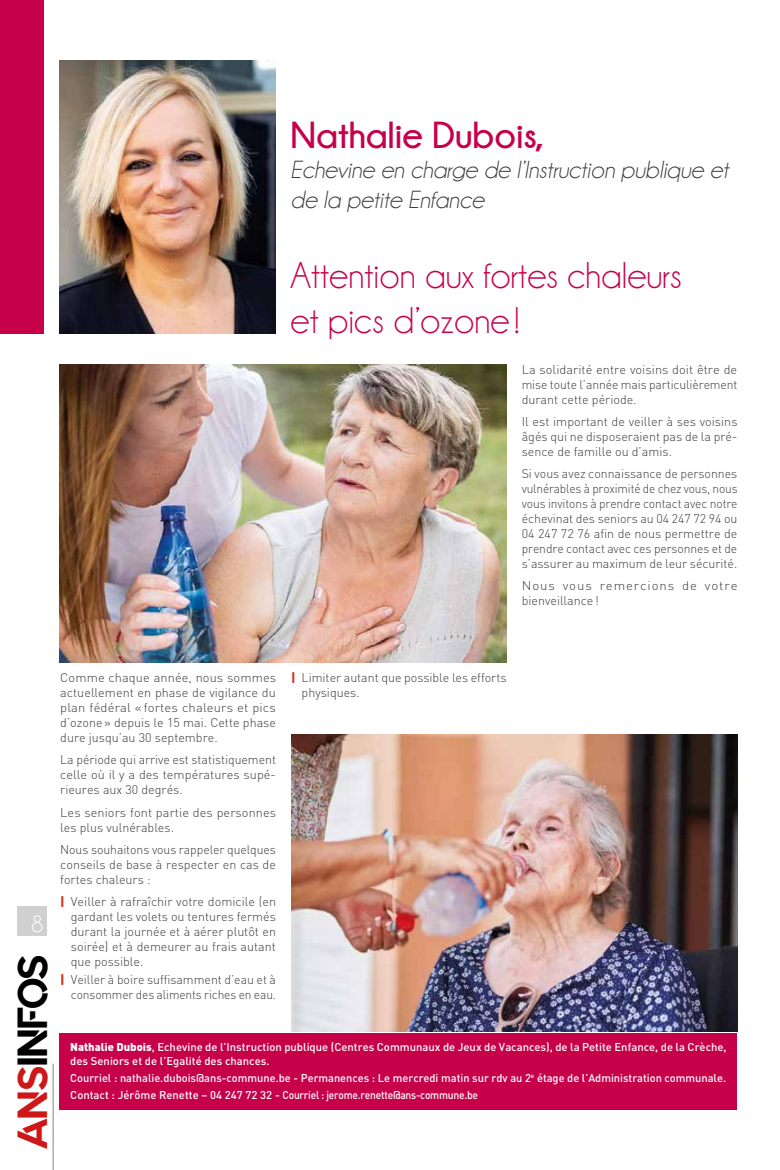
<style>
.page{position:relative;width:780px;height:1170px;background:#fff}
.page>*{position:absolute;margin:0;border:0;box-sizing:border-box;transform-origin:0 0}
.t1{font:41.88px "Quantify";color:#000}
.t2{font:37.5px/45px "Champagne&Limousines";color:#c6014a}
.t3{font:700 37.5px "Champagne&Limousines";color:#c6014a}
.t4{font:italic 25px/30px "Champagne&Limousines";color:#3c3c3b}
.t5{font:23.75px "Champagne&Limousines";color:#fff}
.t6{font:300 12.5px/15px "DIN";color:#3c3c3b;text-align:justify}
.t7{font:300 12.5px/15px "DIN";letter-spacing:.07em;color:#3c3c3b;scale:1.05 1}
.t8{font:500 11.25px/13.5px "DIN";color:#fff}
.s1{color:#cd1719}
.s2{font-weight:900;color:#d23627}
.s3{font-weight:900}
</style>
<div class="page">
<hr style="left:53px;top:1063px;width:1px;height:106px;background:#9d9d9c">
<div style="left:18px;top:905px;width:29px;height:30px;background:#d0d0d0"></div>
<div style="left:0;top:0;width:43px;height:333px;background:#c6014a"></div>
<div style="left:60px;top:1032px;width:677px;height:77px;background:#c6014a"></div>
<img style="left:60px;top:60px;width:215px;height:273px">
<img style="left:60px;top:365px;width:446px;height:297px">
<img style="left:291px;top:734px;width:446px;height:297px">
<h2 class="t3" style="left:290px;top:114px;width:255px">Nathalie Dubois,</h2>
<h3 class="t4" style="left:290px;top:155px;width:439px">Echevine en charge de l’Instruction publique et de la petite Enfance</h3>
<h2 class="t2" style="left:290px;top:253px;width:392px">Attention aux fortes chaleurs et pics d’ozone!</h2>
<p class="t6" style="left:521px;top:361px;width:217px">La solidarité entre voisins doit être de mise toute l’année mais particulièrement durant cette période.</p>
<p class="t6" style="left:521px;top:414px;width:217px">Il est important de veiller à ses voisins âgés qui ne disposeraient pas de la pré&shy;sence de famille ou d’amis.</p>
<p class="t6" style="left:521px;top:466px;width:217px">Si vous avez connaissance de personnes vulnérables à proximité de chez vous, nous vous invitons à prendre contact avec notre échevinat des seniors au 04 247 72 94 ou 04 247 72 76 afin de nous permettre de prendre contact avec ces personnes et de s’assurer au maximum de leur sécurité.</p>
<p class="t7" style="left:521px;top:578px;width:207px">Nous vous remercions de votre bienveillance!</p>
<h3 class="t5" style="left:31px;top:911px;width:14px">8</h3>
<h1 class="t1" style="left:9px;top:1149px;width:197px;rotate:-90deg"><span class="s1">ANS</span>INFOS</h1>
<p class="t6" style="left:60px;top:670px;width:217px">Comme chaque année, nous sommes actuellement en phase de vigilance du plan fédéral « fortes chaleurs et pics d’ozone» depuis le 15 mai. Cette phase dure jusqu’au 30 septembre.</p>
<p class="t6" style="left:60px;top:752px;width:217px">La période qui arrive est statistiquement celle où il y a des températures supé&shy;rieures aux 30 degrés.</p>
<p class="t6" style="left:60px;top:804px;width:217px">Les seniors font partie des personnes les plus vulnérables.</p>
<p class="t6" style="left:60px;top:841px;width:217px">Nous souhaitons vous rappeler quelques conseils de base à respecter en cas de fortes chaleurs :</p>
<p class="t6" style="left:71px;top:893px;width:207px;text-indent:-11px"><span class="s2">|</span> Veiller à rafraîchir votre domicile (en gardant les volets ou tentures fermés durant la journée et à aérer plutôt en soirée) et à demeurer au frais autant que possible.</p>
<p class="t6" style="left:60px;top:972px;width:217px;text-align:right"><span class="s2">|</span> Veiller à boire suffisamment d’eau et à consommer des aliments riches en eau.</p>
<p class="t6" style="left:301px;top:670px;width:206px;text-indent:-11px"><span class="s2">|</span> Limiter autant que possible les efforts physiques.</p>
<p class="t8" style="left:70px;top:1040px;width:657px"><span class="s3">Nathalie Dubois</span>, Echevine de l’Instruction publique (Centres Communaux de Jeux de Vacances), de la Petite Enfance, de la Crèche, des Seniors et de l’Egalité des chances.</p>
<p class="t8" style="left:70px;top:1068px;width:657px;line-height:17px">Courriel : nathalie.dubois@ans-commune.be - Permanences : Le mercredi matin sur rdv au 2<sup>e</sup> étage de l’Administration communale.<br>Contact : Jérôme Renette – 04 247 72 32 - Courriel : jerome.renette@ans-commune.be</p>
</div>
